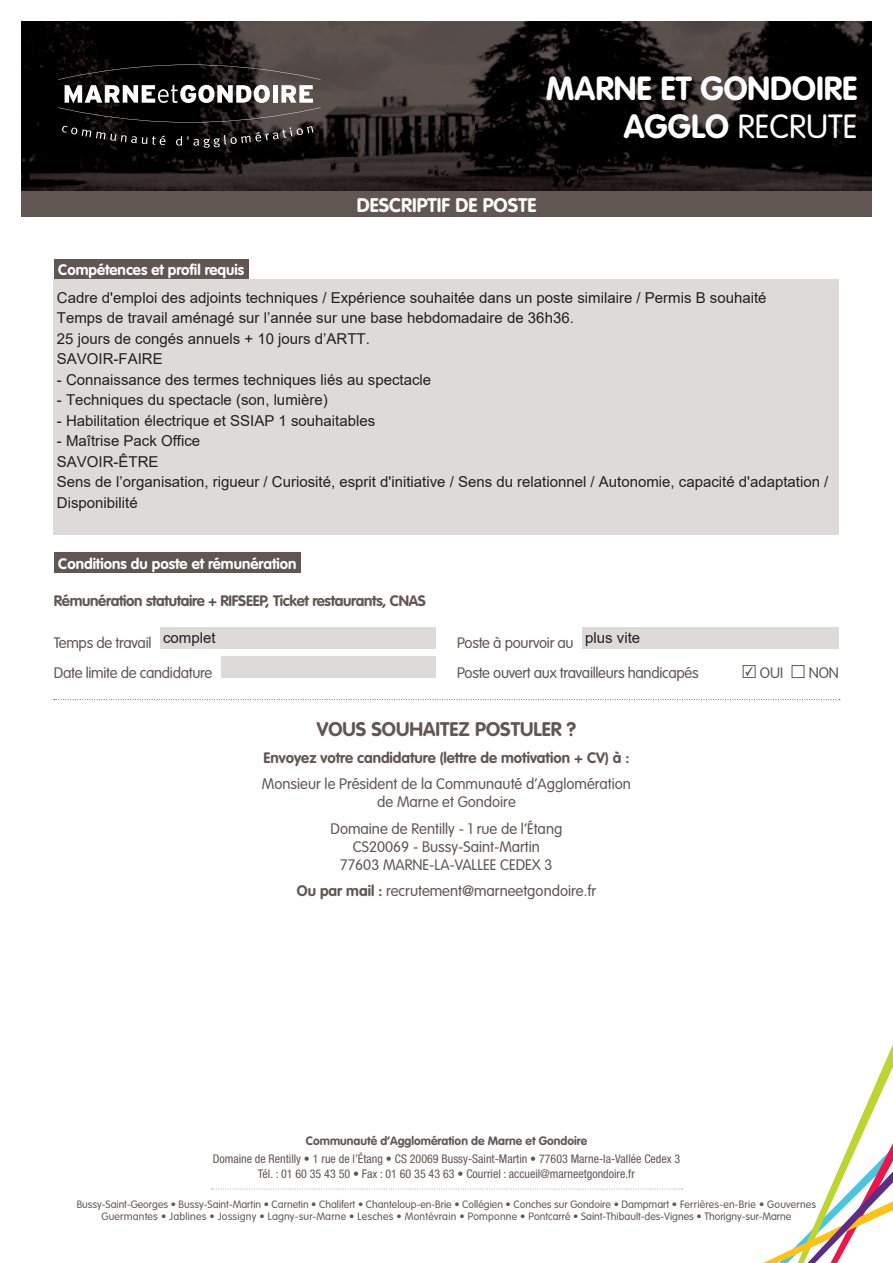
<style>
.page{position:relative;width:893px;height:1263px;background:#fff}
.page>*{position:absolute;margin:0;border:0;box-sizing:border-box;transform-origin:0 0}
.t1{font:700 33px/37.5px "VAG Rounded Std";color:#fff;text-align:right}
.t2{font:700 19.5px "VAG Rounded Std";color:#615652}
.t3{font:700 19.5px "VAG Rounded Std";color:#fff}
.t4{font:15px/20.5px "Arial";color:#231f20}
.t5{font:300 15px/18px "VAG Rounded Std";color:#615652;text-align:center}
.t6{font:300 15px "VAG Rounded Std";letter-spacing:-.02em;color:#615652}
.t7{font:700 15px "VAG Rounded Std";color:#fff}
.t8{font:700 15px "VAG Rounded Std";letter-spacing:-.02em;color:#615652}
.t9{font:700 15px "VAG Rounded Std";color:#615652}
.t10{font:condensed 12px/14.4px "Helvetica Neue LT Std";color:#615652;text-align:center}
.t11{font:700 12px "VAG Rounded Std";color:#615652}
.t12{font:300 10.5px/12.6px "VAG Rounded Std";color:#615652;text-align:center}
.s1{font-weight:300}
.s2{font-weight:700}
</style>
<div class="page">
<svg style="left:763px;top:1044px;width:130px;height:219px"></svg>
<img style="left:21px;top:21px;width:851px;height:170px">
<svg style="left:58px;top:65px;width:263px;height:83px;background:#373434"></svg>
<div style="left:54px;top:259px;width:194px;height:20px;background:#615652"></div>
<div style="left:54px;top:553px;width:247px;height:20px;background:#615652"></div>
<svg style="left:54px;top:699px;width:786px;height:1px"></svg>
<div style="left:21px;top:191px;width:851px;height:26px;background:#615652"></div>
<svg style="left:211px;top:1189px;width:471px;height:1px"></svg>
<div style="left:54px;top:279px;width:785px;height:256px;background:#dddad8"></div>
<div style="left:160px;top:627px;width:276px;height:21px;background:#dddad8"></div>
<div style="left:582px;top:627px;width:257px;height:21px;background:#dddad8"></div>
<div style="left:221px;top:657px;width:215px;height:21px;background:#dddad8"></div>
<div style="left:743px;top:665px;width:12px;height:13px;border:1px solid #615652"></div>
<svg style="left:745px;top:667px;width:8px;height:9px"></svg>
<div style="left:792px;top:665px;width:12px;height:13px;border:1px solid #615652"></div>
<p class="t7" style="left:58px;top:264px;width:187px">Compétences et profil requis</p>
<h1 class="t1" style="left:546px;top:73px;width:313px">MARNE ET GONDOIRE<br>AGGLO <span class="s1">RECRUTE</span></h1>
<h2 class="t3" style="left:357px;top:197px;width:181px">DESCRIPTIF DE POSTE</h2>
<p class="t4" style="left:57px;top:287px;width:711px">Cadre d'emploi des adjoints techniques / Expérience souhaitée dans un poste similaire / Permis B souhaité Temps de travail aménagé sur l’année sur une base hebdomadaire de 36h36.<br>25 jours de congés annuels + 10 jours d’ARTT.<br>SAVOIR-FAIRE</p>
<p class="t4" style="left:57px;top:369px;width:376px">- Connaissance des termes techniques liés au spectacle</p>
<p class="t4" style="left:57px;top:390px;width:272px">- Techniques du spectacle (son, lumière)</p>
<p class="t4" style="left:57px;top:410px;width:320px">- Habilitation électrique et SSIAP 1 souhaitables</p>
<p class="t4" style="left:57px;top:431px;width:773px">- Maîtrise Pack Office<br>SAVOIR-ÊTRE<br>Sens de l’organisation, rigueur / Curiosité, esprit d'initiative / Sens du relationnel / Autonomie, capacité d'adaptation / Disponibilité</p>
<p class="t7" style="left:58px;top:557px;width:240px">Conditions du poste et rémunération</p>
<p class="t8" style="left:54px;top:594px;width:373px">Rémunération statutaire + RIFSEEP, Ticket restaurants, CNAS</p>
<p class="t6" style="left:54px;top:637px;width:99px">Temps de travail</p>
<p class="t6" style="left:457px;top:637px;width:118px">Poste à pourvoir au</p>
<p class="t6" style="left:54px;top:666px;width:160px">Date limite de candidature</p>
<p class="t6" style="left:457px;top:666px;width:243px">Poste ouvert aux travailleurs handicapés</p>
<p class="t5" style="left:760px;top:665px;width:25px">OUI</p>
<p class="t5" style="left:809px;top:665px;width:32px">NON</p>
<p class="t4" style="left:163px;top:627px;width:54px">complet</p>
<p class="t4" style="left:585px;top:627px;width:57px">plus vite</p>
<h2 class="t2" style="left:317px;top:721px;width:261px">VOUS SOUHAITEZ POSTULER ?</h2>
<p class="t9" style="left:263px;top:751px;width:367px">Envoyez votre candidature (lettre de motivation + CV) à :</p>
<p class="t5" style="left:262px;top:776px;width:371px">Monsieur le Président de la Communauté d’Agglomération de Marne et Gondoire</p>
<p class="t5" style="left:330px;top:821px;width:233px">Domaine de Rentilly - 1 rue de l’Étang<br>CS20069 - Bussy-Saint-Martin<br>77603 MARNE-LA-VALLEE CEDEX 3</p>
<p class="t5" style="left:297px;top:883px;width:301px"><span class="s2">Ou par mail :</span> recrutement@marneetgondoire.fr</p>
<p class="t11" style="left:306px;top:1135px;width:283px">Communauté d’Agglomération de Marne et Gondoire</p>
<p class="t10" style="left:213px;top:1153px;width:469px">Domaine de Rentilly • 1 rue de l’Étang • CS 20069 Bussy-Saint-Martin • 77603 Marne-la-Vallée Cedex 3<br>Tél. : 01 60 35 43 50 • Fax : 01 60 35 43 63 • Courriel : accueil@marneetgondoire.fr</p>
<p class="t12" style="left:77px;top:1199px;width:741px">Bussy-Saint-Georges • Bussy-Saint-Martin • Carnetin • Chalifert • Chanteloup-en-Brie • Collégien • Conches sur Gondoire • Dampmart • Ferrières-en-Brie • Gouvernes<br>Guermantes • Jablines • Jossigny • Lagny-sur-Marne • Lesches • Montévrain • Pomponne • Pontcarré • Saint-Thibault-des-Vignes • Thorigny-sur-Marne</p>
</div>
